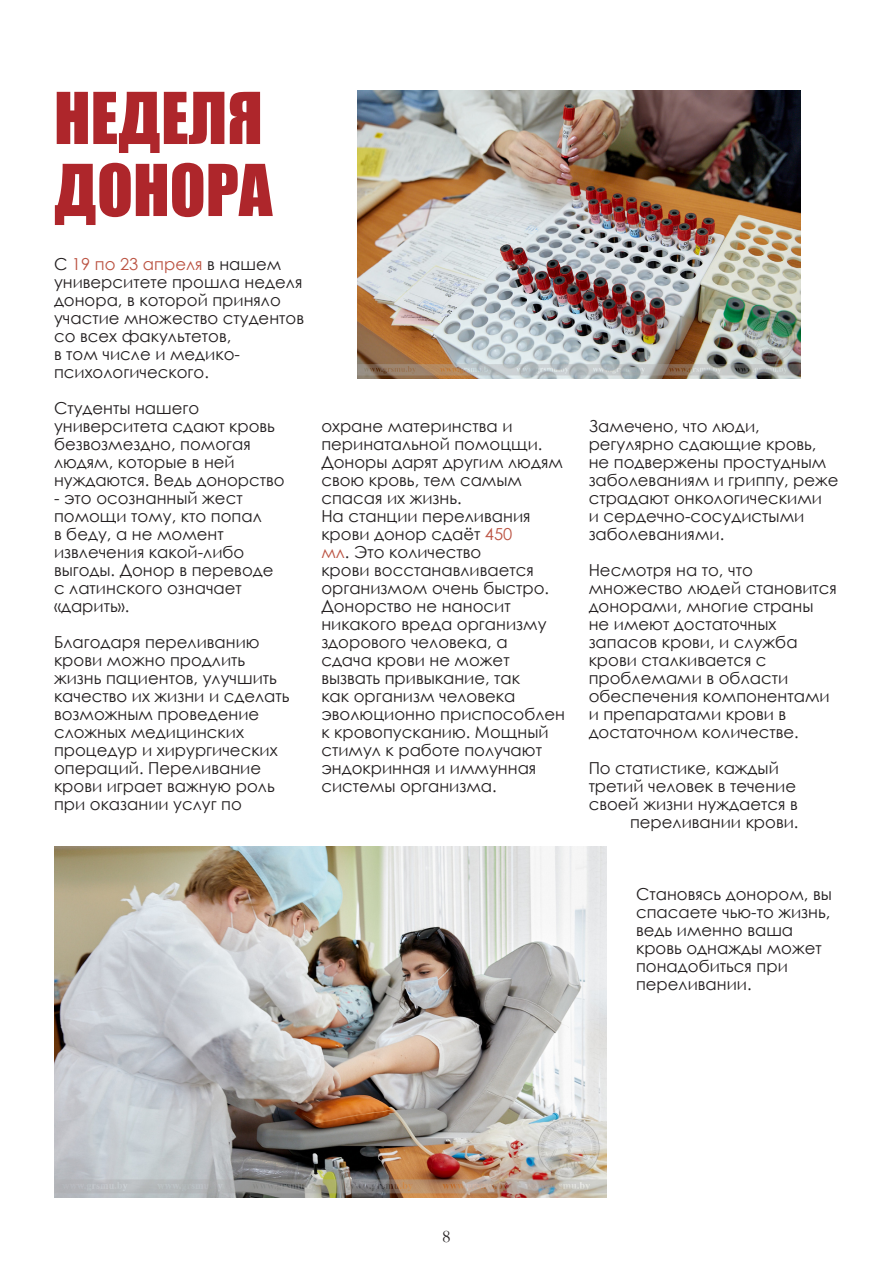
<style>
.page{position:relative;width:893px;height:1263px;background:#fff}
.page>*{position:absolute;margin:0;border:0;box-sizing:border-box;transform-origin:0 0}
.Текст{font:66px/72px "Impact";color:#ae262b}
.t1{font:18px "Garamond";color:#231f20}
.Текст-2{font:16.5px/18px "Century Gothic";color:#231f20}
.s1{color:#bb5342}
</style>
<div class="page">
<img style="left:357px;top:90px;width:444px;height:288px">
<img style="left:54px;top:846px;width:552px;height:352px">
<p class="Текст" style="left:54px;top:80px;width:220px">НЕДЕЛЯ<br>ДОНОРА</p>
<p class="Текст-2" style="left:54px;top:255px;width:252px">С <span class="s1">19 по 23 апреля</span> в нашем университете прошла неделя донора, в которой приняло участие множество студентов со всех факультетов,<br>в том числе и медико&shy;психологического.</p>
<p class="Текст-2" style="left:54px;top:399px;width:232px">Студенты нашего университета сдают кровь безвозмездно, помогая людям, которые в ней нуждаются. Ведь донорство</p>
<p class="Текст-2" style="left:54px;top:489px;width:221px">- это осознанный жест помощи тому, кто попал в беду, а не момент извлечения какой-либо выгоды. Донор в переводе с латинского означает «дарить».</p>
<p class="Текст-2" style="left:54px;top:633px;width:237px">Благодаря переливанию крови можно продлить жизнь пациентов, улучшить качество их жизни и сделать возможным проведение сложных медицинских процедур и хирургических операций. Переливание крови играет важную роль при оказании услуг по</p>
<p class="Текст-2" style="left:321px;top:417px;width:245px">охране материнства и перинатальной помоцщи.<br>Доноры дарят другим людям свою кровь, тем самым спасая их жизнь.<br>На станции переливания крови донор сдаёт <span class="s1">450<br>мл</span>. Это количество<br>крови восстанавливается организмом очень быстро.<br>Донорство не наносит никакого вреда организму здорового человека, а<br>сдача крови не может вызвать привыкание, так<br>как организм человека эволюционно приспособлен к кровопусканию. Мощный стимул к работе получают эндокринная и иммунная системы организма.</p>
<p class="Текст-2" style="left:589px;top:417px;width:251px">Замечено, что люди, регулярно сдающие кровь, не подвержены простудным заболеваниям и гриппу, реже страдают онкологическими<br>и сердечно-сосудистыми заболеваниями.</p>
<p class="Текст-2" style="left:589px;top:561px;width:250px">Несмотря на то, что множество людей становится донорами, многие страны не имеют достаточных запасов крови, и служба крови сталкивается с проблемами в области обеспечения компонентами и препаратами крови в достаточном количестве.</p>
<p class="Текст-2" style="left:589px;top:759px;width:192px">По статистике, каждый</p>
<p class="Текст-2" style="left:589px;top:777px;width:209px">третий человек в течение</p>
<p class="Текст-2" style="left:589px;top:795px;width:211px">своей жизни нуждается в</p>
<p class="Текст-2" style="left:630px;top:813px;width:170px">переливании крови.</p>
<p class="Текст-2" style="left:636px;top:885px;width:197px">Становясь донором, вы спасаете чью-то жизнь, ведь именно ваша кровь однажды может понадобиться при переливании.</p>
<p class="t1" style="left:442px;top:1224px;width:10px">8</p>
</div>
